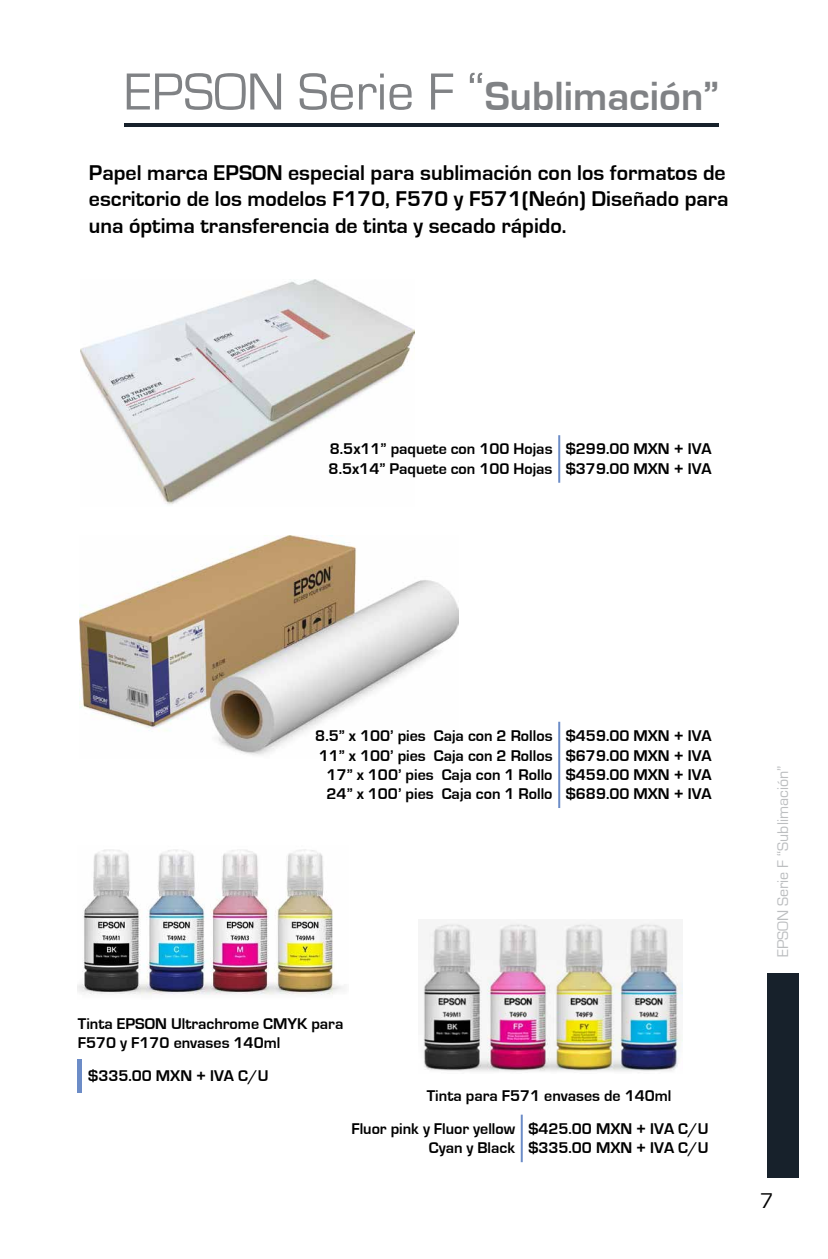
<style>
.page{position:relative;width:828px;height:1259px;background:#fff}
.page>*{position:absolute;margin:0;border:0;box-sizing:border-box;transform-origin:0 0}
.t1{font:54px "Eurostile";color:#808285}
.t2{font:700 22px/26.4px "Eurostile";color:#000}
.t3{font:22px "Eurostile";color:#000}
.t4{font:700 16px/19.2px "Eurostile";color:#000}
.t5{font:16px "Eurostile";color:#bcbec0}
.s1{font-weight:700;font-size:42px}
</style>
<div class="page">
<div style="left:767px;top:972px;width:31px;height:205px;background:#17212b"></div>
<hr style="left:125px;top:123px;width:594px;height:3px;background:#17212b">
<hr style="left:77px;top:1059px;width:4px;height:34px;background:#6c8cc7">
<img style="left:81px;top:279px;width:333px;height:226px">
<hr style="left:558px;top:435px;width:2px;height:48px;background:#6c8cc7">
<hr style="left:521px;top:1114px;width:2px;height:48px;background:#6c8cc7">
<img style="left:80px;top:536px;width:378px;height:219px">
<hr style="left:558px;top:722px;width:2px;height:86px;background:#6c8cc7">
<img style="left:423px;top:922px;width:259px;height:150px">
<img style="left:77px;top:849px;width:267px;height:146px">
<h1 class="t1" style="left:125px;top:63px;width:596px">EPSON Serie F “<span class="s1">Sublimación”</span></h1>
<h2 class="t2" style="left:89px;top:160px;width:641px">Papel marca EPSON especial para sublimación con los formatos de escritorio de los modelos F170, F570 y F571(Neón) Diseñado para una óptima transferencia de tinta y secado rápido.</h2>
<p class="t4" style="left:329px;top:440px;width:225px">8.5x11” paquete con 100 Hojas<br>8.5x14” Paquete con 100 Hojas</p>
<p class="t4" style="left:566px;top:440px;width:147px">$299.00 MXN + IVA $379.00 MXN + IVA</p>
<p class="t4" style="left:315px;top:727px;width:239px;text-align:right">8.5” x 100’ pies Caja con 2 Rollos<br>11” x 100’ pies Caja con 2 Rollos<br>17” x 100’ pies Caja con 1 Rollo<br>24” x 100’ pies Caja con 1 Rollo</p>
<p class="t4" style="left:566px;top:727px;width:147px;text-align:justify">$459.00 MXN + IVA $679.00 MXN + IVA $459.00 MXN + IVA $689.00 MXN + IVA</p>
<p class="t4" style="left:78px;top:1014px;width:267px">Tinta EPSON Ultrachrome CMYK para<br>F570 y F170 envases 140ml</p>
<p class="t4" style="left:88px;top:1067px;width:182px">$335.00 MXN + IVA C/U</p>
<p class="t4" style="left:427px;top:1086px;width:246px">Tinta para F571 envases de 140ml</p>
<p class="t4" style="left:351px;top:1119px;width:165px;text-align:right">Fluor pink y Fluor yellow<br>Cyan y Black</p>
<p class="t4" style="left:528px;top:1119px;width:182px">$425.00 MXN + IVA C/U $335.00 MXN + IVA C/U</p>
<p class="t5" style="left:774px;top:957px;width:193px;rotate:-90deg">EPSON Serie F “Sublimación”</p>
<h2 class="t3" style="left:760px;top:1188px;width:15px">7</h2>
</div>
